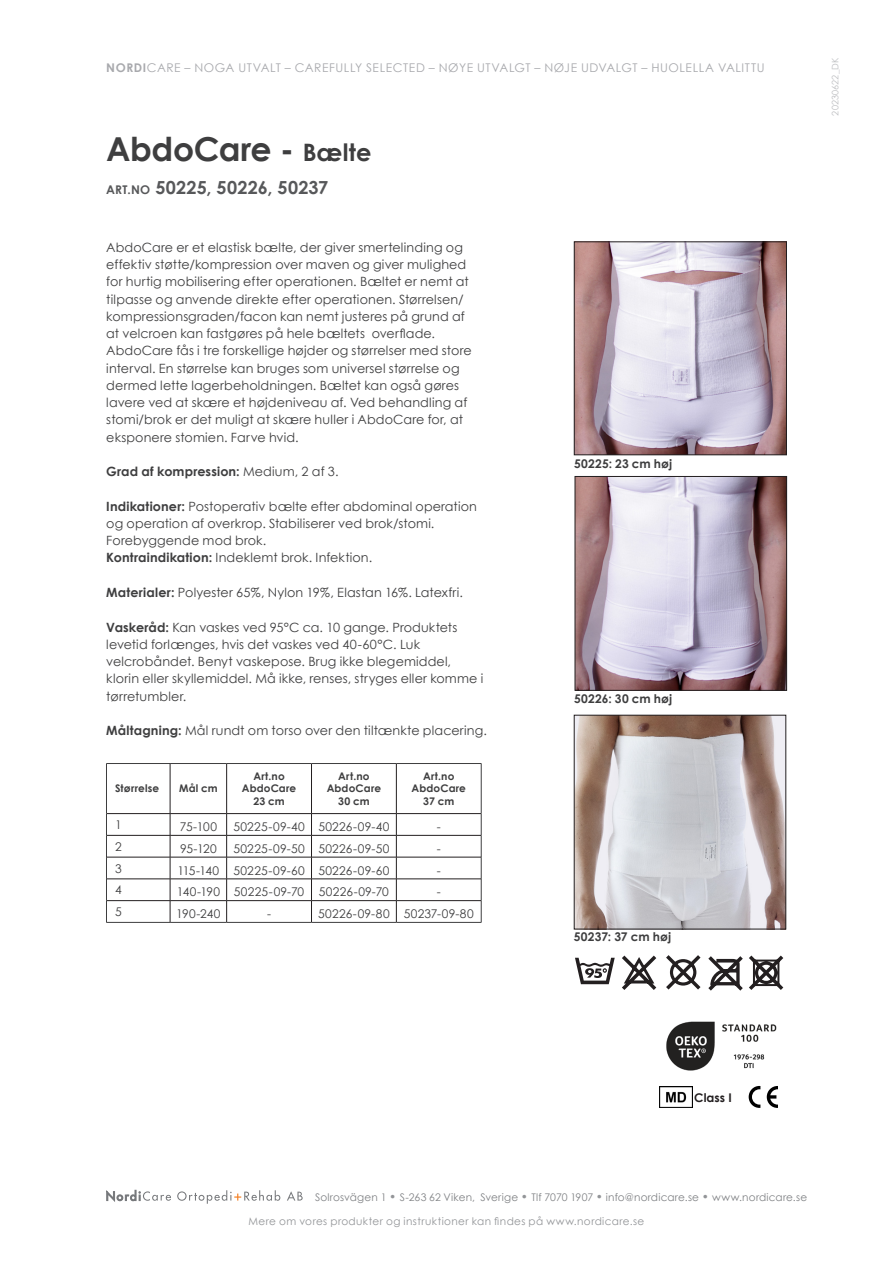
<style>
.page{position:relative;width:893px;height:1263px;background:#fff}
.page>*{position:absolute;margin:0;border:0;box-sizing:border-box;transform-origin:0 0}
.Underrubrik{font:700 33px "Century Gothic";letter-spacing:-.01em;color:#3e3e3f}
.t1{font:700 18px "Century Gothic";letter-spacing:.015em;color:#57585a}
.t2{font:12.75px/17.2px "Century Gothic";letter-spacing:.01em;color:#3e3e3f}
.t3{font:700 12.75px "Century Gothic";letter-spacing:.01em;color:#3e3e3f}
.t4{font:12px "Century Gothic";letter-spacing:.02em;color:#3e3e3f}
.t5{font:12px "Century Gothic";letter-spacing:.045em;color:#a8a9ad}
.Bildtext{font:700 12px "Century Gothic";letter-spacing:.015em;color:#3e3e3f}
.t6{font:700 12px "Century Gothic";color:#231f20}
.t7{font:10.5px "Century Gothic";letter-spacing:.015em;color:#808285}
.t8{font:700 10.5px "Century Gothic";letter-spacing:.015em;color:#3e3e3f}
.t9{font:10.5px "Century Gothic";letter-spacing:.035em;color:#939598}
.t10{font:9px "Century Gothic";letter-spacing:.015em;color:#bcbdc0}
.s1{font-weight:700}
.s2{font-size:24px}
.s3{font-size:12px}
.s4{font-weight:400}
.s5{font-weight:700;font-size:12px;color:#939598}
</style>
<div class="page">
<img style="left:577px;top:478px;width:208px;height:210px">
<div style="left:575px;top:476px;width:212px;height:214px;border:1px solid #231f20"></div>
<img style="left:576px;top:244px;width:209px;height:209px">
<div style="left:574px;top:242px;width:213px;height:213px;border:1px solid #231f20"></div>
<svg style="left:749px;top:955px;width:34px;height:35px"></svg>
<svg style="left:575px;top:958px;width:40px;height:26px"></svg>
<svg style="left:622px;top:955px;width:34px;height:35px"></svg>
<svg style="left:666px;top:955px;width:34px;height:34px"></svg>
<svg style="left:708px;top:956px;width:35px;height:35px"></svg>
<img style="left:576px;top:717px;width:208px;height:210px">
<div style="left:574px;top:715px;width:212px;height:214px;border:1px solid #231f20"></div>
<img style="left:666px;top:1021px;width:111px;height:50px">
<svg style="left:767px;top:1086px;width:11px;height:21px"></svg>
<svg style="left:749px;top:1086px;width:11px;height:21px"></svg>
<img style="left:659px;top:1086px;width:33px;height:21px">
<svg style="left:106px;top:1190px;width:65px;height:12px"></svg>
<svg style="left:177px;top:1190px;width:103px;height:14px"></svg>
<svg style="left:287px;top:1191px;width:16px;height:9px"></svg>
<svg style="left:106px;top:763px;width:376px;height:159px"></svg>
<hr style="left:107px;top:835px;width:63px;height:1px;background:#231f20">
<hr style="left:170px;top:835px;width:57px;height:1px;background:#231f20">
<hr style="left:227px;top:835px;width:84px;height:1px;background:#231f20">
<hr style="left:311px;top:835px;width:85px;height:1px;background:#231f20">
<hr style="left:396px;top:835px;width:85px;height:1px;background:#231f20">
<hr style="left:107px;top:857px;width:63px;height:1px;background:#231f20">
<hr style="left:170px;top:857px;width:57px;height:1px;background:#231f20">
<hr style="left:227px;top:857px;width:84px;height:1px;background:#231f20">
<hr style="left:311px;top:857px;width:85px;height:1px;background:#231f20">
<hr style="left:396px;top:857px;width:85px;height:1px;background:#231f20">
<hr style="left:107px;top:879px;width:63px;height:1px;background:#231f20">
<hr style="left:170px;top:879px;width:57px;height:1px;background:#231f20">
<hr style="left:227px;top:879px;width:84px;height:1px;background:#231f20">
<hr style="left:311px;top:879px;width:85px;height:1px;background:#231f20">
<hr style="left:396px;top:879px;width:85px;height:1px;background:#231f20">
<hr style="left:107px;top:900px;width:63px;height:1px;background:#231f20">
<hr style="left:170px;top:900px;width:57px;height:1px;background:#231f20">
<hr style="left:227px;top:900px;width:84px;height:1px;background:#231f20">
<hr style="left:311px;top:900px;width:85px;height:1px;background:#231f20">
<hr style="left:396px;top:900px;width:85px;height:1px;background:#231f20">
<hr style="left:106px;top:922px;width:64px;height:1px;background:#3e3e3f">
<hr style="left:170px;top:922px;width:57px;height:1px;background:#3e3e3f">
<hr style="left:227px;top:922px;width:84px;height:1px;background:#3e3e3f">
<hr style="left:311px;top:922px;width:85px;height:1px;background:#3e3e3f">
<hr style="left:396px;top:922px;width:85px;height:1px;background:#3e3e3f">
<p class="t5" style="left:106px;top:60px;width:660px"><span class="s1">NORDI</span>CARE – NOGA UTVALT – CAREFULLY SELECTED – NØYE UTVALGT – NØJE UDVALGT – HUOLELLA VALITTU</p>
<p class="Underrubrik" style="left:106px;top:128px;width:267px">AbdoCare - <span class="s2">Bælte</span></p>
<p class="t1" style="left:106px;top:176px;width:224px"><span class="s3">ART.NO</span> 50225, 50226, 50237</p>
<p class="t2" style="left:106px;top:239px;width:364px">AbdoCare er et elastisk bælte, der giver smertelinding og effektiv støtte/kompression over maven og giver mulighed for hurtig mobilisering efter operationen. Bæltet er nemt at tilpasse og anvende direkte efter operationen. Størrelsen/ kompressionsgraden/facon kan nemt justeres på grund af</p>
<p class="t2" style="left:106px;top:325px;width:330px">at velcroen kan fastgøres på hele bæltets overflade.</p>
<p class="t2" style="left:106px;top:342px;width:367px">AbdoCare fås i tre forskellige højder og størrelser med store interval. En størrelse kan bruges som universel størrelse og dermed lette lagerbeholdningen. Bæltet kan også gøres lavere ved at skære et højdeniveau af. Ved behandling af stomi/brok er det muligt at skære huller i AbdoCare for, at eksponere stomien. Farve hvid.</p>
<p class="t3" style="left:106px;top:464px;width:234px">Grad af kompression: <span class="s4">Medium, 2 af 3.</span></p>
<p class="t2" style="left:106px;top:497px;width:372px"><span class="s1">Indikationer:</span> Postoperativ bælte efter abdominal operation og operation af overkrop. Stabiliserer ved brok/stomi.<br>Forebyggende mod brok.</p>
<p class="t2" style="left:106px;top:549px;width:267px"><span class="s1">Kontraindikation:</span> Indeklemt brok. Infektion.</p>
<p class="t2" style="left:106px;top:584px;width:358px"><span class="s1">Materialer:</span> Polyester 65%, Nylon 19%, Elastan 16%. Latexfri.</p>
<p class="t2" style="left:106px;top:618px;width:378px"><span class="s1">Vaskeråd:</span> Kan vaskes ved 95°C ca. 10 gange. Produktets levetid forlænges, hvis det vaskes ved 40-60°C. Luk velcrobåndet. Benyt vaskepose. Brug ikke blegemiddel, klorin eller skyllemiddel. Må ikke, renses, stryges eller komme i tørretumbler.</p>
<p class="t2" style="left:106px;top:722px;width:382px"><span class="s1">Måltagning:</span> Mål rundt om torso over den tiltænkte placering.</p>
<p class="t8" style="left:115px;top:782px;width:46px">Størrelse</p>
<p class="t8" style="left:179px;top:782px;width:40px">Mål cm</p>
<p class="t8" style="left:253px;top:769px;width:33px">Art.no</p>
<p class="t8" style="left:242px;top:782px;width:56px">AbdoCare</p>
<p class="t8" style="left:253px;top:795px;width:33px">23 cm</p>
<p class="t8" style="left:338px;top:769px;width:33px">Art.no</p>
<p class="t8" style="left:327px;top:782px;width:56px">AbdoCare</p>
<p class="t8" style="left:338px;top:795px;width:33px">30 cm</p>
<p class="t8" style="left:423px;top:769px;width:33px">Art.no</p>
<p class="t8" style="left:412px;top:782px;width:56px">AbdoCare</p>
<p class="t8" style="left:423px;top:795px;width:33px">37 cm</p>
<p class="t4" style="left:115px;top:817px;width:8px">1</p>
<p class="t4" style="left:180px;top:819px;width:39px">75-100</p>
<p class="t4" style="left:233px;top:819px;width:73px">50225-09-40</p>
<p class="t4" style="left:318px;top:819px;width:73px">50226-09-40</p>
<p class="t4" style="left:437px;top:819px;width:5px">-</p>
<p class="t4" style="left:115px;top:839px;width:8px">2</p>
<p class="t4" style="left:180px;top:841px;width:38px">95-120</p>
<p class="t4" style="left:233px;top:841px;width:73px">50225-09-50</p>
<p class="t4" style="left:318px;top:841px;width:73px">50226-09-50</p>
<p class="t4" style="left:437px;top:841px;width:5px">-</p>
<p class="t4" style="left:115px;top:861px;width:8px">3</p>
<p class="t4" style="left:177px;top:863px;width:43px">115-140</p>
<p class="t4" style="left:233px;top:863px;width:73px">50225-09-60</p>
<p class="t4" style="left:318px;top:863px;width:73px">50226-09-60</p>
<p class="t4" style="left:437px;top:863px;width:5px">-</p>
<p class="t4" style="left:115px;top:882px;width:8px">4</p>
<p class="t4" style="left:177px;top:885px;width:45px">140-190</p>
<p class="t4" style="left:234px;top:885px;width:72px">50225-09-70</p>
<p class="t4" style="left:319px;top:885px;width:72px">50226-09-70</p>
<p class="t4" style="left:437px;top:885px;width:5px">-</p>
<p class="t4" style="left:115px;top:904px;width:8px">5</p>
<p class="t4" style="left:176px;top:906px;width:46px">190-240</p>
<p class="t4" style="left:267px;top:906px;width:5px">-</p>
<p class="t4" style="left:318px;top:906px;width:73px">50226-09-80</p>
<p class="t4" style="left:404px;top:906px;width:71px">50237-09-80</p>
<p class="Bildtext" style="left:574px;top:456px;width:100px">50225: 23 cm høj</p>
<p class="Bildtext" style="left:574px;top:691px;width:100px">50226: 30 cm høj</p>
<p class="Bildtext" style="left:574px;top:929px;width:99px">50237: 37 cm høj</p>
<p class="t10" style="left:830px;top:116px;width:60px;rotate:-90deg">20230622_DK</p>
<p class="t6" style="left:694px;top:1090px;width:39px">Class I</p>
<p class="t7" style="left:315px;top:1190px;width:494px">Solrosvägen 1 <span class="s5">•</span> S-263 62 Viken, Sverige <span class="s5">•</span> Tlf 7070 1907 <span class="s5">•</span> info@nordicare.se <span class="s5">•</span> www.nordicare.se</p>
<p class="t9" style="left:249px;top:1214px;width:397px">Mere om vores produkter og instruktioner kan findes på www.nordicare.se</p>
</div>
